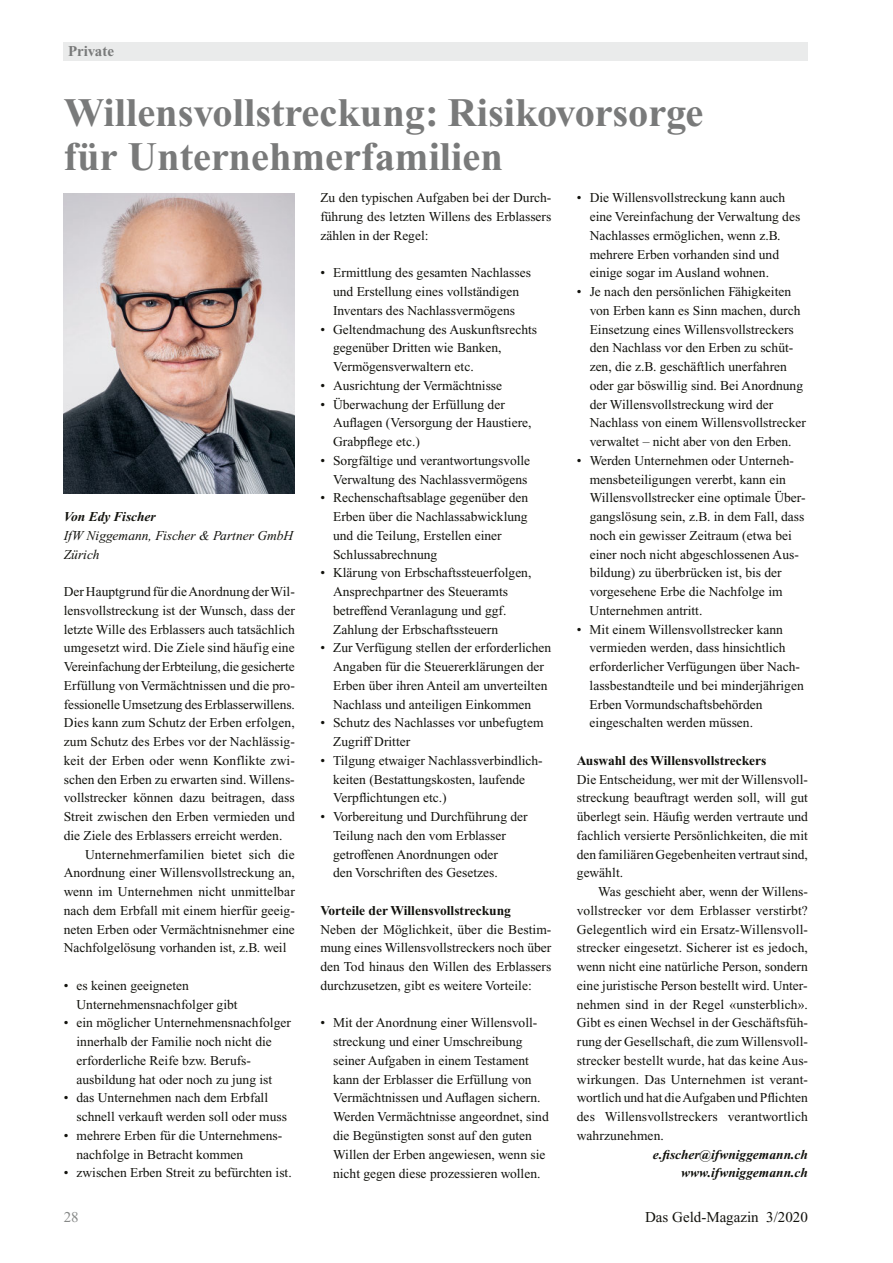
<style>
.page{position:relative;width:893px;height:1263px;background:#fff}
.page>*{position:absolute;margin:0;border:0;box-sizing:border-box;transform-origin:0 0}
.t1{font:700 40.5px/43.5px "Times New Roman PS Std";color:#797a7a}
.t2{font:15px "Times New Roman PS Std";color:#12120d}
.t3{font:700 15px "Times New Roman PS Std";color:#797a7a}
.t4{font:15px "Times New Roman PS Std";color:#878988}
.t5{font:13.5px/18.8px "Times New Roman PS Std";color:#12120d}
.t6{font:700 13.5px "Times New Roman PS Std";color:#12120d}
.t7{font:italic 700 13.5px/18.8px "Times New Roman PS Std";color:#12120d;text-align:right}
.t8{font:italic 13.5px/18.8px "Times New Roman PS Std";color:#12120d}
</style>
<div class="page">
<div style="left:64px;top:43px;width:744px;height:18px;background:#eaebeb"></div>
<img style="left:64px;top:193px;width:231px;height:300px">
<p class="t3" style="left:68px;top:46px;width:48px">Private</p>
<h1 class="t1" style="left:64px;top:95px;width:641px">Willensvollstreckung: Risikovorsorge für Unternehmerfamilien</h1>
<p class="t7" style="left:64px;top:508px;width:94px">Von Edy Fischer</p>
<p class="t8" style="left:64px;top:527px;width:231px">IfW Niggemann, Fischer &amp; Partner GmbH<br>Zürich</p>
<p class="t5" style="left:64px;top:583px;width:233px">Der Hauptgrund für die Anordnung der Wil-</p>
<p class="t5" style="left:64px;top:602px;width:233px">lensvollstreckung ist der Wunsch, dass der</p>
<p class="t5" style="left:64px;top:621px;width:233px">letzte Wille des Erblassers auch tatsächlich</p>
<p class="t5" style="left:64px;top:640px;width:233px">umgesetzt wird. Die Ziele sind häufig eine</p>
<p class="t5" style="left:64px;top:658px;width:233px">Vereinfachung der Erbteilung, die gesicherte</p>
<p class="t5" style="left:64px;top:677px;width:233px">Erfüllung von Vermächtnissen und die pro-</p>
<p class="t5" style="left:64px;top:696px;width:233px">fessionelle Umsetzung des Erblasserwillens.</p>
<p class="t5" style="left:64px;top:715px;width:233px">Dies kann zum Schutz der Erben erfolgen,</p>
<p class="t5" style="left:64px;top:733px;width:233px">zum Schutz des Erbes vor der Nachlässig-</p>
<p class="t5" style="left:64px;top:752px;width:233px">keit der Erben oder wenn Konflikte zwi-</p>
<p class="t5" style="left:64px;top:771px;width:233px">schen den Erben zu erwarten sind. Willens-</p>
<p class="t5" style="left:64px;top:790px;width:233px">vollstrecker können dazu beitragen, dass</p>
<p class="t5" style="left:64px;top:808px;width:233px">Streit zwischen den Erben vermieden und</p>
<p class="t5" style="left:64px;top:827px;width:220px">die Ziele des Erblassers erreicht werden.</p>
<p class="t5" style="left:85px;top:846px;width:211px">Unternehmerfamilien bietet sich die</p>
<p class="t5" style="left:64px;top:865px;width:233px">Anordnung einer Willensvollstreckung an,</p>
<p class="t5" style="left:64px;top:883px;width:233px">wenn im Unternehmen nicht unmittelbar</p>
<p class="t5" style="left:64px;top:902px;width:233px">nach dem Erbfall mit einem hierfür geeig-</p>
<p class="t5" style="left:64px;top:921px;width:233px">neten Erben oder Vermächtnisnehmer eine</p>
<p class="t5" style="left:64px;top:940px;width:224px">Nachfolgelösung vorhanden ist, z.B. weil</p>
<p class="t5" style="left:77px;top:977px;width:163px;text-indent:-13px">• es keinen geeigneten<br>Unternehmensnachfolger gibt</p>
<p class="t5" style="left:77px;top:1015px;width:216px;text-indent:-13px">• ein möglicher Unternehmensnachfolger innerhalb der Familie noch nicht die erforderliche Reife bzw. Berufs&shy;ausbildung hat oder noch zu jung ist</p>
<p class="t5" style="left:77px;top:1090px;width:212px;text-indent:-13px">• das Unternehmen nach dem Erbfall schnell verkauft werden soll oder muss</p>
<p class="t5" style="left:77px;top:1127px;width:207px;text-indent:-13px">• mehrere Erben für die Unternehmens&shy;nachfolge in Betracht kommen</p>
<p class="t5" style="left:64px;top:1165px;width:229px">• zwischen Erben Streit zu befürchten ist.</p>
<p class="t5" style="left:320px;top:190px;width:233px;text-align:justify">Zu den typischen Aufgaben bei der Durch&shy;führung des letzten Willens des Erblassers zählen in der Regel:</p>
<p class="t5" style="left:320px;top:265px;width:212px;text-align:center">• Ermittlung des gesamten Nachlasses und Erstellung eines vollständigen<br>Inventars des Nachlassvermögens</p>
<p class="t5" style="left:333px;top:321px;width:205px;text-indent:-13px">• Geltendmachung des Auskunftsrechts gegenüber Dritten wie Banken,<br>Vermögensverwaltern etc.</p>
<p class="t5" style="left:320px;top:377px;width:183px">• Ausrichtung der Vermächtnisse</p>
<p class="t5" style="left:333px;top:396px;width:200px;text-indent:-13px">• Überwachung der Erfüllung der<br>Auflagen (Versorgung der Haustiere,<br>Grabpflege etc.)</p>
<p class="t5" style="left:320px;top:452px;width:211px;text-align:right">• Sorgfältige und verantwortungsvolle<br>Verwaltung des Nachlassvermögens</p>
<p class="t5" style="left:333px;top:490px;width:197px;text-indent:-13px">• Rechenschaftsablage gegenüber den<br>Erben über die Nachlassabwicklung und die Teilung, Erstellen einer<br>Schlussabrechnung</p>
<p class="t5" style="left:333px;top:565px;width:200px;text-indent:-13px">• Klärung von Erbschaftssteuerfolgen, Ansprechpartner des Steueramts betreffend Veranlagung und ggf.<br>Zahlung der Erbschaftssteuern</p>
<p class="t5" style="left:333px;top:640px;width:220px;text-indent:-13px">• Zur Verfügung stellen der erforderlichen Angaben für die Steuererklärungen der Erben über ihren Anteil am unverteilten Nachlass und anteiligen Einkommen</p>
<p class="t5" style="left:333px;top:715px;width:212px;text-indent:-13px">• Schutz des Nachlasses vor unbefugtem<br>Zugriff Dritter</p>
<p class="t5" style="left:333px;top:752px;width:211px;text-indent:-13px">• Tilgung etwaiger Nachlassverbindlich&shy;keiten (Bestattungskosten, laufende<br>Verpflichtungen etc.)</p>
<p class="t5" style="left:333px;top:808px;width:196px;text-indent:-13px">• Vorbereitung und Durchführung der<br>Teilung nach den vom Erblasser getroffenen Anordnungen oder<br>den Vorschriften des Gesetzes.</p>
<p class="t6" style="left:320px;top:906px;width:192px">Vorteile der Willensvollstreckung</p>
<p class="t5" style="left:320px;top:921px;width:233px;text-align:justify">Neben der Möglichkeit, über die Bestim&shy;mung eines Willensvollstreckers noch über den Tod hinaus den Willen des Erblassers durchzusetzen, gibt es weitere Vorteile:</p>
<p class="t5" style="left:333px;top:1015px;width:217px;text-indent:-13px">• Mit der Anordnung einer Willensvoll&shy;streckung und einer Umschreibung seiner Aufgaben in einem Testament kann der Erblasser die Erfüllung von Vermächtnissen und Auflagen sichern.<br>Werden Vermächtnisse angeordnet, sind die Begünstigten sonst auf den guten Willen der Erben angewiesen, wenn sie nicht gegen diese prozessieren wollen.</p>
<p class="t5" style="left:590px;top:190px;width:212px;text-indent:-13px">• Die Willensvollstreckung kann auch eine Vereinfachung der Verwaltung des Nachlasses ermöglichen, wenn z.B. mehrere Erben vorhanden sind und einige sogar im Ausland wohnen.</p>
<p class="t5" style="left:590px;top:284px;width:218px;text-indent:-13px">• Je nach den persönlichen Fähigkeiten von Erben kann es Sinn machen, durch Einsetzung eines Willensvollstreckers den Nachlass vor den Erben zu schüt&shy;zen, die z.B. geschäftlich unerfahren oder gar böswillig sind. Bei Anordnung der Willensvollstreckung wird der Nachlass von einem Willensvollstrecker verwaltet – nicht aber von den Erben.</p>
<p class="t5" style="left:590px;top:452px;width:217px;text-indent:-13px">• Werden Unternehmen oder Unterneh&shy;mensbeteiligungen vererbt, kann ein Willensvollstrecker eine optimale Über&shy;gangslösung sein, z.B. in dem Fall, dass noch ein gewisser Zeitraum (etwa bei einer noch nicht abgeschlossenen Aus&shy;bildung) zu überbrücken ist, bis der vorgesehene Erbe die Nachfolge im Unternehmen antritt.</p>
<p class="t5" style="left:590px;top:621px;width:216px;text-indent:-13px">• Mit einem Willensvollstrecker kann vermieden werden, dass hinsichtlich erforderlicher Verfügungen über Nach&shy;lassbestandteile und bei minderjährigen Erben Vormundschaftsbehörden eingeschalten werden müssen.</p>
<p class="t6" style="left:577px;top:756px;width:191px">Auswahl des Willensvollstreckers</p>
<p class="t5" style="left:577px;top:771px;width:233px;text-align:justify">Die Entscheidung, wer mit der Willensvoll&shy;streckung beauftragt werden soll, will gut überlegt sein. Häufig werden vertraute und fachlich versierte Persönlichkeiten, die mit den familiären Gegebenheiten vertraut sind, gewählt.</p>
<p class="t5" style="left:577px;top:883px;width:233px;text-align:justify;text-indent:21px">Was geschieht aber, wenn der Willens&shy;vollstrecker vor dem Erblasser verstirbt?<br>Gelegentlich wird ein Ersatz-Willensvoll&shy;strecker eingesetzt. Sicherer ist es jedoch, wenn nicht eine natürliche Person, sondern eine juristische Person bestellt wird. Unter&shy;nehmen sind in der Regel «unsterblich».<br>Gibt es einen Wechsel in der Geschäftsfüh&shy;rung der Gesellschaft, die zum Willensvoll&shy;strecker bestellt wurde, hat das keine Aus&shy;wirkungen. Das Unternehmen ist verant&shy;wortlich und hat die Aufgaben und Pflichten des Willensvollstreckers verantwortlich wahrzunehmen.</p>
<p class="t7" style="left:653px;top:1146px;width:157px">e.fischer@ifwniggemann.ch www.ifwniggemann.ch</p>
<p class="t4" style="left:64px;top:1212px;width:16px">28</p>
<p class="t2" style="left:645px;top:1212px;width:164px">Das Geld-Magazin 3/2020</p>
</div>
